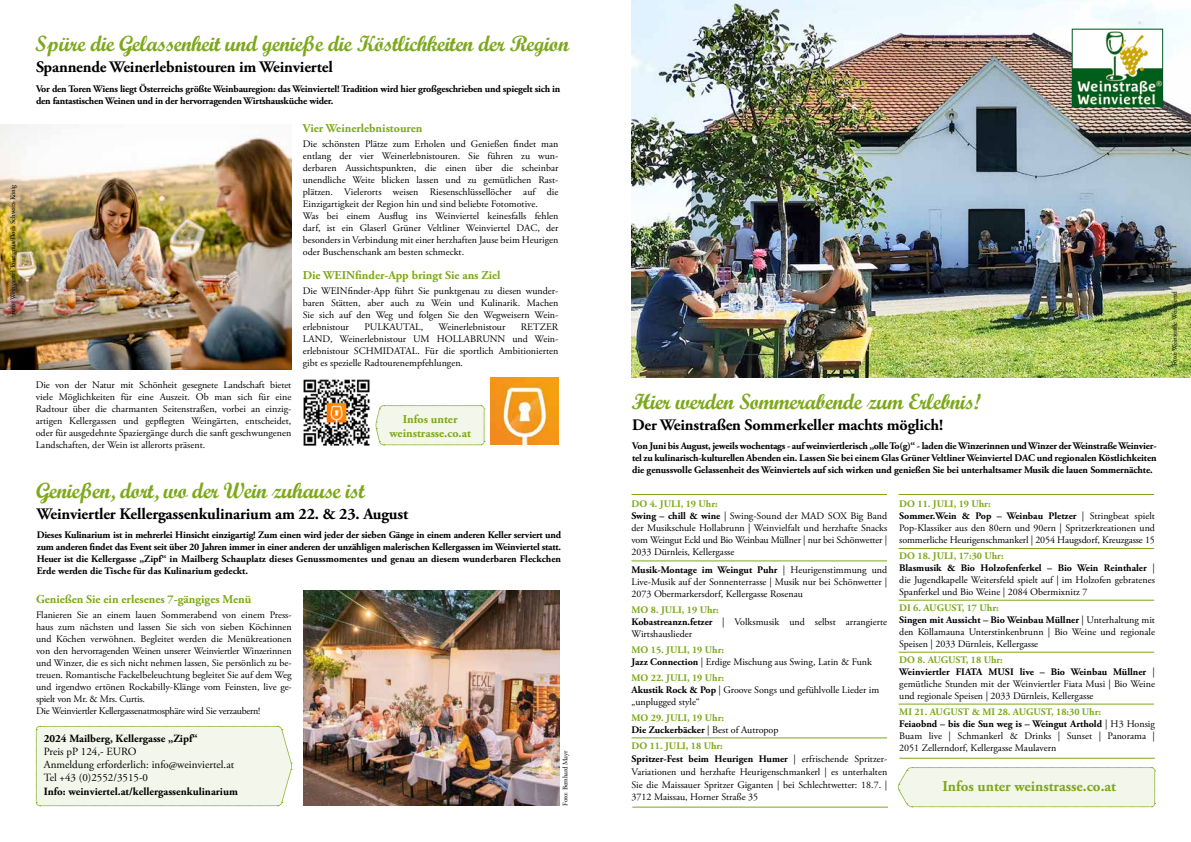
<style>
.page{position:relative;width:1191px;height:842px;background:#fff}
.page>*{position:absolute;margin:0;border:0;box-sizing:border-box;transform-origin:0 0}
.t1{font:22px "Script MT Bold";letter-spacing:-.02em;color:#7da81a}
.t2{font:700 16px "Adobe Garamond Pro";letter-spacing:-.01em;color:#000}
.t3{font:700 15px "Adobe Garamond Pro";color:#7da81a}
.t4{font:700 12px/14px "Adobe Garamond Pro";color:#7da81a;text-align:center}
.t5{font:11px/13.2px "Adobe Garamond Pro";color:#000}
.t6{font:700 11px "Adobe Garamond Pro";color:#000}
.t7{font:10px/12px "Adobe Garamond Pro";color:#000}
.t8{font:700 10px/12px "Adobe Garamond Pro";letter-spacing:-.02em;color:#000;text-align:justify}
.t9{font:700 10px/12px "Adobe Garamond Pro";color:#7da81a}
.t10{font:7px "Adobe Garamond Pro";letter-spacing:-.02em;color:#000}
.t11{font:700 2.4px "Calibri";color:#000}
.s1{font-weight:700;color:#7da81a}
.s2{font-weight:700}
.s3{color:#000}
.s4{font-weight:400;color:#000}
</style>
<div class="page">
<img style="left:631px;top:0;width:560px;height:377px">
<img style="left:1073px;top:31px;width:88px;height:74px">
<div style="left:1071px;top:29px;width:92px;height:78px;border:1px solid #015925"></div>
<hr style="left:631px;top:561px;width:256px;height:1px;background:#7da81a">
<hr style="left:898px;top:548px;width:256px;height:1px;background:#7da81a">
<hr style="left:898px;top:652px;width:256px;height:1px;background:#7da81a">
<hr style="left:898px;top:704px;width:256px;height:1px;background:#7da81a">
<hr style="left:898px;top:494px;width:256px;height:1px;background:#7da81a">
<hr style="left:898px;top:600px;width:256px;height:1px;background:#7da81a">
<hr style="left:631px;top:738px;width:256px;height:1px;background:#7da81a">
<hr style="left:631px;top:494px;width:256px;height:1px;background:#7da81a">
<hr style="left:899px;top:758px;width:256px;height:1px;background:#7da81a">
<hr style="left:632px;top:807px;width:256px;height:1px;background:#7da81a">
<img style="left:304px;top:591px;width:255px;height:215px">
<div style="left:36px;top:726px;width:256px;height:80px;background:#f3f6ea"></div>
<img style="left:0;top:124px;width:291px;height:245px">
<img style="left:303px;top:379px;width:67px;height:66px">
<img style="left:491px;top:377px;width:67px;height:68px">
<svg style="left:898px;top:767px;width:257px;height:40px;background:#eff3e3"></svg>
<svg style="left:376px;top:405px;width:109px;height:41px;background:#eef3e2"></svg>
<p class="t10" style="left:9px;top:315px;width:132px;rotate:-90deg">Foto: Weinviertel Tourismus/Doris Schwarz-König</p>
<h1 class="t1" style="left:35px;top:30px;width:535px">Spüre die Gelassenheit und genieße die Köstlichkeiten der Region</h1>
<h2 class="t2" style="left:36px;top:58px;width:298px">Spannende Weinerlebnistouren im Weinviertel</h2>
<p class="t8" style="left:36px;top:83px;width:526px">Vor den Toren Wiens liegt Österreichs größte Weinbauregion: das Weinviertel! Tradition wird hier großgeschrieben und spiegelt sich in den fantastischen Weinen und in der hervorragenden Wirtshausküche wider.</p>
<p class="t7" style="left:36px;top:379px;width:257px;text-align:justify">Die von der Natur mit Schönheit gesegnete Landschaft bietet viele Möglichkeiten für eine Auszeit. Ob man sich für eine Radtour über die charmanten Seitenstraßen, vorbei an einzig&shy;artigen Kellergassen und gepflegten Weingärten, entscheidet, oder für ausgedehnte Spaziergänge durch die sanft geschwungenen Landschaften, der Wein ist allerorts präsent.</p>
<p class="t4" style="left:303px;top:121px;width:121px">Vier Weinerlebnistouren</p>
<p class="t7" style="left:303px;top:138px;width:257px">Die schönsten Plätze zum Erholen und Genießen findet man entlang der vier Weinerlebnistouren. Sie führen zu wun&shy;derbaren Aussichtspunkten, die einen über die scheinbar unendliche Weite blicken lassen und zu gemütlichen Rast&shy;plätzen. Vielerorts weisen Riesenschlüssellöcher auf die Einzigartigkeit der Region hin und sind beliebte Fotomotive.<br>Was bei einem Ausflug ins Weinviertel keinesfalls fehlen darf, ist ein Glaserl Grüner Veltliner Weinviertel DAC, der besonders in Verbindung mit einer herzhaften Jause beim Heurigen oder Buschenschank am besten schmeckt.</p>
<p class="t4" style="left:303px;top:268px;width:199px">Die WEINfinder-App bringt Sie ans Ziel</p>
<p class="t7" style="left:303px;top:285px;width:257px;text-align:justify">Die WEINfinder-App führt Sie punktgenau zu diesen wunder&shy;baren Stätten, aber auch zu Wein und Kulinarik. Machen Sie sich auf den Weg und folgen Sie den Wegweisern Wein&shy;erlebnistour</p>
<p class="t7" style="left:364px;top:321px;width:60px">PULKAUTAL,</p>
<p class="t7" style="left:438px;top:321px;width:68px">Weinerlebnistour</p>
<p class="t7" style="left:303px;top:321px;width:257px;text-align:justify;text-indent:218px">RETZER LAND, Weinerlebnistour UM HOLLABRUNN und Wein&shy;erlebnistour SCHMIDATAL. Für die sportlich Ambitionierten</p>
<p class="t11" style="left:301px;top:364px;width:46px">QR-Code (groß u. klein) für Weinfinder-APP:</p>
<p class="t7" style="left:303px;top:357px;width:162px">gibt es spezielle Radtourenempfehlungen.</p>
<p class="t4" style="left:389px;top:412px;width:83px">Infos unter weinstrasse.co.at</p>
<h1 class="t1" style="left:36px;top:477px;width:330px">Genießen, dort, wo der Wein zuhause ist</h1>
<h2 class="t2" style="left:37px;top:505px;width:373px">Weinviertler Kellergassenkulinarium am 22. &amp; 23. August</h2>
<p class="t8" style="left:37px;top:529px;width:526px">Dieses Kulinarium ist in mehrerlei Hinsicht einzigartig! Zum einen wird jeder der sieben Gänge in einem anderen Keller serviert und zum anderen findet das Event seit über 20 Jahren immer in einer anderen der unzähligen malerischen Kellergassen im Weinviertel statt.<br>Heuer ist die Kellergasse „Zipf“ in Mailberg Schauplatz dieses Genussmomentes und genau an diesem wunderbaren Fleckchen Erde werden die Tische für das Kulinarium gedeckt.</p>
<p class="t4" style="left:36px;top:592px;width:217px">Genießen Sie ein erlesenes 7-gängiges Menü</p>
<p class="t7" style="left:36px;top:609px;width:257px">Flanieren Sie an einem lauen Sommerabend von einem Press&shy;haus zum nächsten und lassen Sie sich von sieben Köchinnen und Köchen verwöhnen. Begleitet werden die Menükreationen von den hervorragenden Weinen unserer Weinviertler Winzerinnen und Winzer, die es sich nicht nehmen lassen, Sie persönlich zu be&shy;treuen. Romantische Fackelbeleuchtung begleitet Sie auf dem Weg und irgendwo ertönen Rockabilly-Klänge vom Feinsten, live ge&shy;spielt von Mr. &amp; Mrs. Curtis.<br>Die Weinviertler Kellergassenatmosphäre wird Sie verzaubern!</p>
<p class="t6" style="left:44px;top:732px;width:155px">2024 Mailberg, Kellergasse „Zipf“</p>
<p class="t5" style="left:44px;top:745px;width:192px">Preis pP 124,- EURO<br>Anmeldung erforderlich: info@weinviertel.at<br>Tel +43 (0)2552/3515-0</p>
<p class="t6" style="left:44px;top:785px;width:196px">Info: weinviertel.at/kellergassenkulinarium</p>
<p class="t10" style="left:561px;top:806px;width:56px;rotate:-90deg">Foto: Bernhard Mayr</p>
<h1 class="t1" style="left:631px;top:388px;width:351px">Hier werden Sommerabende zum Erlebnis!</h1>
<h2 class="t2" style="left:632px;top:415px;width:312px">Der Weinstraßen Sommerkeller machts möglich!</h2>
<p class="t8" style="left:632px;top:440px;width:526px">Von Juni bis August, jeweils wochentags - auf weinviertlerisch „olle To(g)“ - laden die Winzerinnen und Winzer der Weinstraße Weinvier&shy;tel zu kulinarisch-kulturellen Abenden ein. Lassen Sie bei einem Glas Grüner Veltliner Weinviertel DAC und regionalen Köstlichkeiten die genussvolle Gelassenheit des Weinviertels auf sich wirken und genießen Sie bei unterhaltsamer Musik die lauen Sommernächte.</p>
<p class="t7" style="left:631px;top:498px;width:257px"><span class="s1">DO 4. JULI, 19 Uhr:<br></span><span class="s2">Swing – chill &amp; wine</span> | Swing-Sound der MAD SOX Big Band der Musikschule Hollabrunn | Weinvielfalt und herzhafte Snacks vom Weingut Eckl und Bio Weinbau Müllner | nur bei Schönwetter | 2033 Dürnleis, Kellergasse</p>
<p class="t7" style="left:631px;top:564px;width:257px;text-align:justify"><span class="s2">Musik-Montage im Weingut Puhr</span> | Heurigenstimmung und Live-Musik auf der Sonnenterrasse | Musik nur bei Schönwetter | 2073 Obermarkersdorf, Kellergasse Rosenau</p>
<p class="t7" style="left:631px;top:604px;width:257px"><span class="s1">MO 8. JULI, 19 Uhr:<br></span><span class="s2">Kobastreanzn.fetzer</span> | Volksmusik und selbst arrangierte<br>Wirtshauslieder</p>
<p class="t7" style="left:631px;top:644px;width:242px"><span class="s1">MO 15. JULI, 19 Uhr:<br></span><span class="s2">Jazz Connection</span> | Erdige Mischung aus Swing, Latin &amp; Funk</p>
<p class="t7" style="left:631px;top:672px;width:249px"><span class="s1">MO 22. JULI, 19 Uhr:<br></span><span class="s2">Akustik Rock &amp; Pop</span> | Groove Songs und gefühlvolle Lieder im „unplugged style“</p>
<p class="t9" style="left:631px;top:712px;width:148px">MO 29. JULI, 19 Uhr:<br><span class="s3">Die Zuckerbäcker</span> <span class="s4">| Best of Autropop</span></p>
<p class="t7" style="left:631px;top:740px;width:257px;line-height:13px"><span class="s1">DO 11. JULI, 18 Uhr:<br></span><span class="s2">Spritzer-Fest beim Heurigen Humer</span> | erfrischende Spritzer-Variationen und herzhafte Heurigenschmankerl | es unterhalten Sie die Maissauer Spritzer Giganten | bei Schlechtwetter: 18.7. |</p>
<p class="t7" style="left:631px;top:791px;width:128px">3712 Maissau, Horner Straße 35</p>
<p class="t7" style="left:899px;top:498px;width:257px"><span class="s1">DO 11. JULI, 19 Uhr:<br></span><span class="s2">Sommer.Wein &amp; Pop – Weinbau Pletzer</span> | Stringbeat spielt Pop-Klassiker aus den 80ern und 90ern | Spritzerkreationen und sommerliche Heurigenschmankerl | 2054 Haugsdorf, Kreuzgasse 15</p>
<p class="t7" style="left:899px;top:550px;width:257px"><span class="s1">DO 18. JULI, 17:30 Uhr:<br></span><span class="s2">Blasmusik &amp; Bio Holzofenferkel – Bio Wein Reinthaler</span> | die Jugendkapelle Weitersfeld spielt auf | im Holzofen gebratenes Spanferkel und Bio Weine | 2084 Obermixnitz 7</p>
<p class="t7" style="left:899px;top:602px;width:257px"><span class="s1">DI 6. AUGUST, 17 Uhr:<br></span><span class="s2">Singen mit Aussicht – Bio Weinbau Müllner</span> | Unterhaltung mit den Köllamauna Unterstinkenbrunn | Bio Weine und regionale Speisen | 2033 Dürnleis, Kellergasse</p>
<p class="t7" style="left:899px;top:654px;width:257px"><span class="s1">DO 8. AUGUST, 18 Uhr:<br></span><span class="s2">Weinviertler FIATA MUSI live – Bio Weinbau Müllner</span> | gemütliche Stunden mit der Weinviertler Fiata Musi | Bio Weine und regionale Speisen | 2033 Dürnleis, Kellergasse</p>
<p class="t7" style="left:899px;top:706px;width:257px"><span class="s1">MI 21. AUGUST &amp; MI 28. AUGUST, 18:30 Uhr:<br></span><span class="s2">Feiaobnd – bis die Sun weg is – Weingut Arthold</span> | H3 Honsig Buam live | Schmankerl &amp; Drinks | Sunset | Panorama | 2051 Zellerndorf, Kellergasse Maulavern</p>
<h3 class="t3" style="left:942px;top:777px;width:175px">Infos unter weinstrasse.co.at</h3>
<p class="t10" style="left:1170px;top:366px;width:77px;rotate:-90deg">Foto: Weinstraße Weinviertel</p>
</div>
